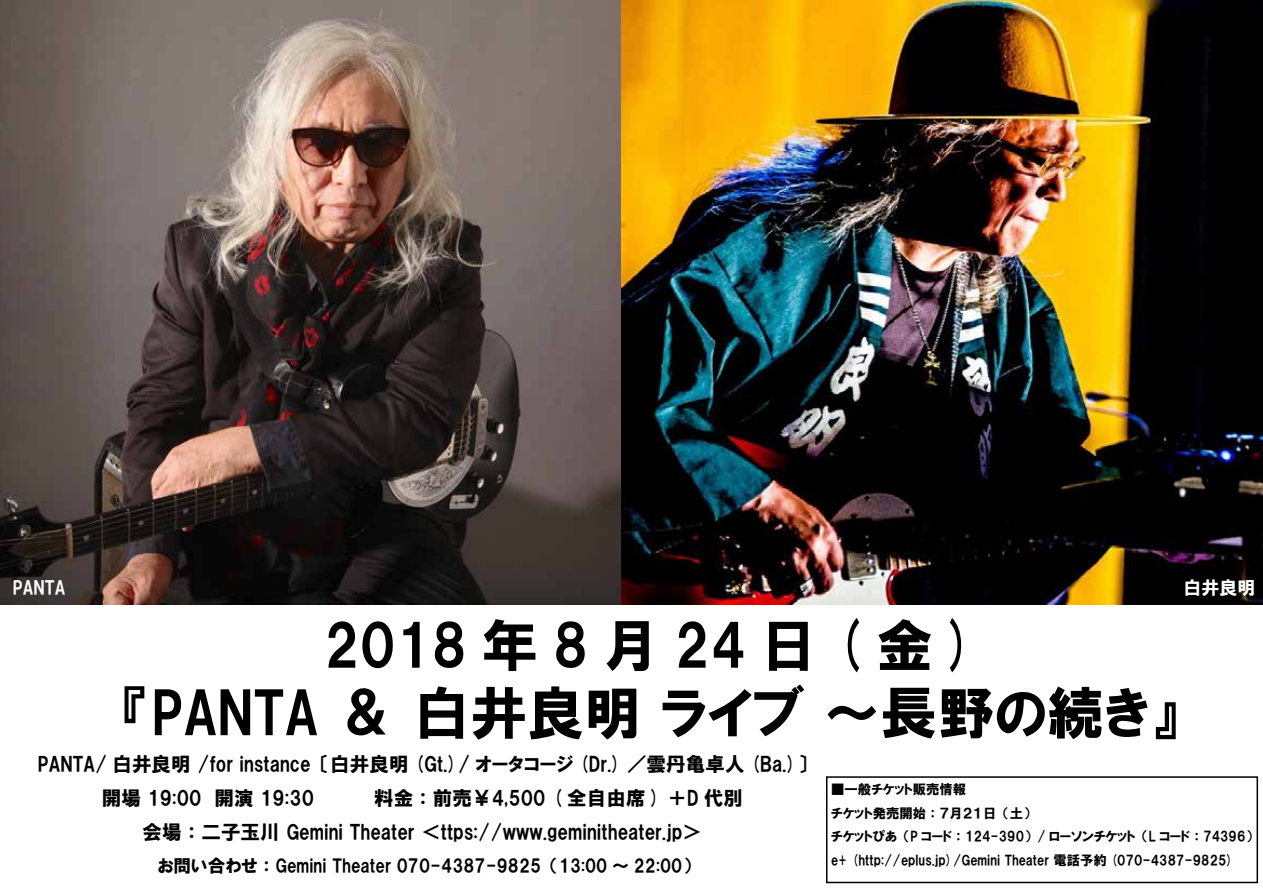
<style>
.page{position:relative;width:1263px;height:893px;background:#fff}
.page>*{position:absolute;margin:0;border:0;box-sizing:border-box;transform-origin:0 0}
.t1{font:57px/67.5px "HGP Soei Kakugothic UB";color:#000;text-align:center}
.t2{font:19.65px/34.3px "HGP Soei Kakugothic UB";color:#000}
.t3{font:18px "HGP Soei Kakugothic UB";color:#fff}
.t4{font:17.7px "HGP Soei Kakugothic UB";color:#000}
.t5{font:13.35px/23.4px "HGP Soei Kakugothic UB";color:#000}
</style>
<div class="page">
<img style="left:0;top:0;width:1263px;height:604px">
<div style="left:826px;top:776px;width:432px;height:107px;border:2px solid #000"></div>
<p class="t3" style="left:13px;top:579px;width:54px">PANTA</p>
<p class="t3" style="left:1183px;top:579px;width:73px">白井良明</p>
<h1 class="t1" style="left:123px;top:611px;width:1057px">2018年8月24日(金)<br>『PANTA ＆ 白井良明 ライブ 〜長野の続き』</h1>
<p class="t2" style="left:102px;top:746px;width:707px;text-indent:-64px">PANTA/ 白井良明 /for instance 〔白井良明 (Gt.)/ オータコージ (Dr.) ／雲丹亀卓人 (Ba.)〕開場 19:00　開演 19:30</p>
<p class="t2" style="left:143px;top:781px;width:602px;text-indent:232px">料金：前売￥4,500 ( 全自由席 ) ＋D 代別会場：二子玉川 Gemini Theater ＜ttps://www.geminitheater.jp＞</p>
<p class="t5" style="left:831px;top:778px;width:422px">■一般チケット販売情報<br>チケット発売開始：７月２１日（土）<br>チケットぴあ（P コード： 124-390） / ローソンチケット（L コード： 74396）</p>
<p class="t4" style="left:158px;top:857px;width:535px">お問い合わせ： Gemini Theater 070-4387-9825 （13:00 ～ 22:00）</p>
<p class="t5" style="left:831px;top:848px;width:404px">e+ (http://eplus.jp)/Gemini Theater 電話予約 (070-4387-9825)</p>
</div>
